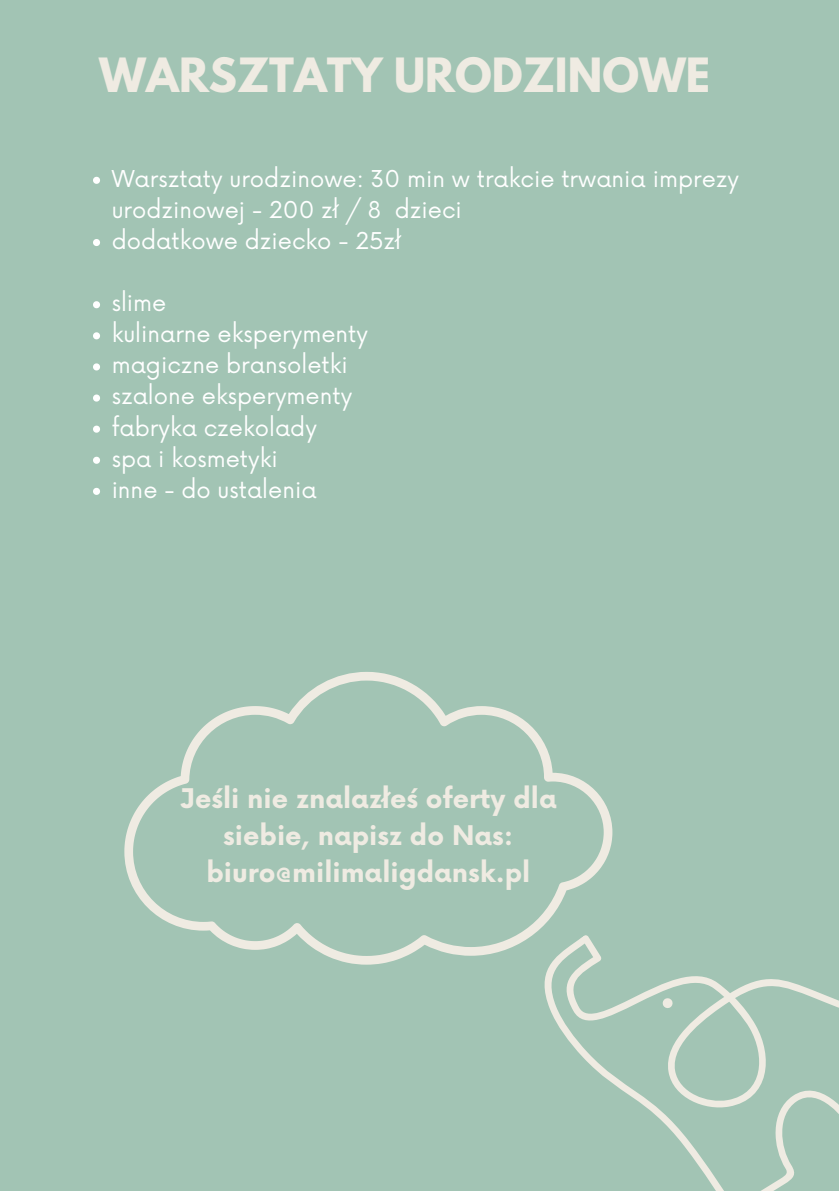
<style>
.page{position:relative;width:839px;height:1191px;background:#fff}
.page>*{position:absolute;margin:0;border:0;box-sizing:border-box;transform-origin:0 0}
.t1{font:700 41.8px "League Spartan";color:#efebe2}
.t2{font:700 26.4px/36.8px "Now";color:#efebe2;text-align:center}
.t3{font:22.6px/31.2px "Now";color:#fff}
</style>
<div class="page">
<div style="left:0;top:0;width:838px;height:1191px;background:#a2c4b4"></div>
<svg style="left:124px;top:672px;width:481px;height:292px"></svg>
<svg style="left:93px;top:177px;width:7px;height:7px"></svg>
<svg style="left:93px;top:239px;width:7px;height:7px"></svg>
<svg style="left:93px;top:301px;width:7px;height:7px"></svg>
<svg style="left:93px;top:332px;width:7px;height:7px"></svg>
<svg style="left:93px;top:363px;width:7px;height:7px"></svg>
<svg style="left:93px;top:395px;width:7px;height:7px"></svg>
<svg style="left:93px;top:426px;width:7px;height:7px"></svg>
<svg style="left:93px;top:457px;width:7px;height:7px"></svg>
<svg style="left:93px;top:488px;width:7px;height:7px"></svg>
<svg style="left:523px;top:804px;width:315px;height:387px"></svg>
<h1 class="t1" style="left:99px;top:54px;width:612px">WARSZTATY URODZINOWE</h1>
<p class="t3" style="left:112px;top:164px;width:629px">Warsztaty urodzinowe: 30 min w trakcie trwania imprezy urodzinowej - 200 zł / 8 dzieci</p>
<p class="t3" style="left:112px;top:226px;width:291px">dodatkowe dziecko - 25zł</p>
<p class="t3" style="left:112px;top:289px;width:56px">slime</p>
<p class="t3" style="left:112px;top:320px;width:258px">kulinarne eksperymenty</p>
<p class="t3" style="left:112px;top:351px;width:237px">magiczne bransoletki</p>
<p class="t3" style="left:112px;top:382px;width:242px">szalone eksperymenty</p>
<p class="t3" style="left:112px;top:413px;width:207px">fabryka czekolady</p>
<p class="t3" style="left:112px;top:444px;width:167px">spa i kosmetyki</p>
<p class="t3" style="left:112px;top:475px;width:206px">inne - do ustalenia</p>
<p class="t2" style="left:180px;top:782px;width:378px">Jeśli nie znalazłeś oferty dla siebie, napisz do Nas: biuro@milimaligdansk.pl</p>
</div>
